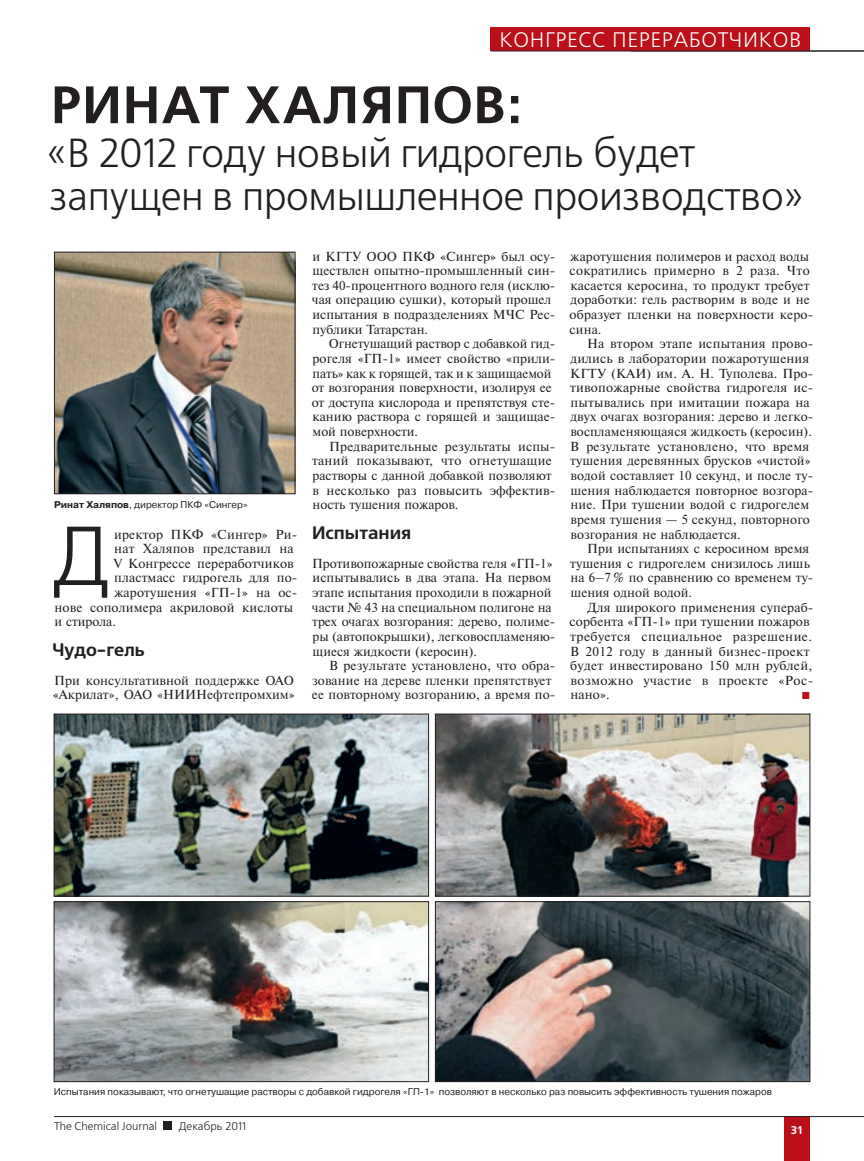
<style>
.page{position:relative;width:864px;height:1161px;background:#fff}
.page>*{position:absolute;margin:0;border:0;box-sizing:border-box;transform-origin:0 0}
.t1{font:83.4px "Free Set C";color:#231f20}
.t2{font:700 52.5px "Free Set C";letter-spacing:.025em;color:#231f20}
.t3{font:700 49.5px "Free Set C";color:#bb1018}
.t4{font:40.5px/43.5px "Free Set C";letter-spacing:-.01em;color:#231f20}
.t5{font:21px "Free Set C";letter-spacing:.03em;color:#fff}
.t6{font:700 18px "Free Set C";color:#231f20}
.t7{font:13.05px/14.7px "Newton C";letter-spacing:.01em;color:#231f20}
.t8{font:11.25px "Free Set C";color:#231f20}
.t9{font:700 11.25px "Free Set C";color:#fff}
.t10{font:9.75px "Pragmatica C";color:#231f20}
.s1{font-weight:700}
</style>
<div class="page">
<img style="left:56px;top:254px;width:237px;height:238px">
<div style="left:54px;top:252px;width:241px;height:242px;border:1px solid #231f20"></div>
<img style="left:56px;top:716px;width:371px;height:178px">
<div style="left:54px;top:714px;width:375px;height:182px;border:1px solid #231f20"></div>
<img style="left:56px;top:903px;width:371px;height:177px">
<div style="left:54px;top:901px;width:375px;height:181px;border:1px solid #231f20"></div>
<img style="left:437px;top:716px;width:371px;height:178px">
<div style="left:435px;top:714px;width:375px;height:182px;border:1px solid #231f20"></div>
<img style="left:437px;top:903px;width:371px;height:177px">
<div style="left:435px;top:901px;width:375px;height:181px;border:1px solid #231f20"></div>
<div style="left:783px;top:1116px;width:26px;height:45px;background:#bb1018"></div>
<hr style="left:54px;top:1116px;width:755px;height:1px;background:#231f20">
<hr style="left:809px;top:1116px;width:54px;height:1px;background:#231f20">
<div style="left:164px;top:1121px;width:8px;height:9px;background:#231f20"></div>
<div style="left:490px;top:27px;width:319px;height:24px;background:#bb1018"></div>
<hr style="left:490px;top:51px;width:319px;height:1px;background:#231f20">
<hr style="left:809px;top:51px;width:54px;height:1px;background:#231f20">
<h3 class="t5" style="left:499px;top:31px;width:303px">КОНГРЕСС ПЕРЕРАБОТЧИКОВ</h3>
<h3 class="t5" style="left:641px;top:31px;width:159px">МЕРОПРИЯТИЯ</h3>
<h2 class="t2" style="left:51px;top:84px;width:471px">РИНАТ ХАЛЯПОВ:</h2>
<h3 class="t4" style="left:47px;top:135px;width:758px">«В 2012 году новый гидрогель будет запущен в промышленное производство»</h3>
<p class="t10" style="left:54px;top:501px;width:195px"><span class="s1">Ринат Халяпов</span>, директор ПКФ «Сингер»</p>
<h1 class="t1" style="left:52px;top:523px;width:60px">Д</h1>
<p class="t7" style="left:114px;top:528px;width:185px">иректор ПКФ «Сингер» Ри-</p>
<p class="t7" style="left:114px;top:542px;width:181px">нат Халяпов представил на</p>
<p class="t7" style="left:113px;top:557px;width:182px">V Конгрессе переработчиков</p>
<p class="t7" style="left:114px;top:572px;width:185px">пластмасс гидрогель для по-</p>
<p class="t7" style="left:114px;top:586px;width:185px">жаротушения «ГП-1» на ос-</p>
<p class="t7" style="left:54px;top:601px;width:240px">нове сополимера акриловой кислоты</p>
<p class="t7" style="left:55px;top:615px;width:63px">и стирола.</p>
<h3 class="t6" style="left:53px;top:642px;width:94px">Чудо-гель</h3>
<p class="t7" style="left:53px;top:674px;width:243px">При консультативной поддержке ОАО «Акрилат», ОАО «НИИНефтепромхим»</p>
<p class="t7" style="left:312px;top:250px;width:245px">и КГТУ ООО ПКФ «Сингер» был осу&shy;ществлен опытно-промышленный син&shy;тез 40-процентного водного геля (исклю&shy;чая операцию сушки), который прошел испытания в подразделениях МЧС Рес&shy;публики Татарстан.</p>
<p class="t7" style="left:311px;top:338px;width:245px;text-indent:17px">Огнетушащий раствор с добавкой гид&shy;рогеля «ГП-1» имеет свойство «прили&shy;пать» как к горящей, так и к защищаемой от возгорания поверхности, изолируя ее от доступа кислорода и препятствуя сте&shy;канию раствора с горящей и защищае&shy;мой поверхности.</p>
<p class="t7" style="left:312px;top:440px;width:244px;text-indent:17px">Предварительные результаты испы&shy;таний показывают, что огнетушащие растворы с данной добавкой позволяют в несколько раз повысить эффектив&shy;ность тушения пожаров.</p>
<h3 class="t6" style="left:312px;top:525px;width:101px">Испытания</h3>
<p class="t7" style="left:312px;top:557px;width:245px">Противопожарные свойства геля «ГП-1» испытывались в два этапа. На первом этапе испытания проходили в пожарной части № 43 на специальном полигоне на трех очагах возгорания: дерево, полиме&shy;ры (автопокрышки), легковоспламеняю&shy;щиеся жидкости (керосин).</p>
<p class="t7" style="left:312px;top:659px;width:245px;text-indent:17px">В результате установлено, что обра&shy;зование на дереве пленки препятствует ее повторному возгоранию, а время по-</p>
<p class="t7" style="left:569px;top:250px;width:245px">жаротушения полимеров и расход воды сократились примерно в 2 раза. Что касается керосина, то продукт требует доработки: гель растворим в воде и не образует пленки на поверхности керо&shy;сина.</p>
<p class="t7" style="left:570px;top:338px;width:245px;text-indent:17px">На втором этапе испытания прово&shy;дились в лаборатории пожаротушения КГТУ (КАИ) им. А. Н. Туполева. Про&shy;тивопожарные свойства гидрогеля ис&shy;пытывались при имитации пожара на двух очагах возгорания: дерево и легко&shy;воспламеняющаяся жидкость (керосин).<br>В результате установлено, что время тушения деревянных брусков «чистой» водой составляет 10 секунд, и после ту&shy;шения наблюдается повторное возгора&shy;ние. При тушении водой с гидрогелем время тушения — 5 секунд, повторного возгорания не наблюдается.</p>
<p class="t7" style="left:570px;top:542px;width:244px;text-indent:17px">При испытаниях с керосином время тушения с гидрогелем снизилось лишь на 6–7 % по сравнению со временем ту&shy;шения одной водой.</p>
<p class="t7" style="left:569px;top:601px;width:245px;text-indent:18px">Для широкого применения супераб&shy;сорбента «ГП-1» при тушении пожаров требуется специальное разрешение.<br>В 2012 году в данный бизнес-проект будет инвестировано 150 млн рублей, возможно участие в проекте «Рос&shy;нано».</p>
<h3 class="t3" style="left:799px;top:662px;width:14px">.</h3>
<p class="t10" style="left:54px;top:1088px;width:719px">Испытания показывают, что огнетушащие растворы с добавкой гидрогеля «ГП-1» позволяют в несколько раз повысить эффективность тушения пожаров</p>
<p class="t8" style="left:54px;top:1121px;width:104px">The Chemical Journal</p>
<p class="t8" style="left:179px;top:1121px;width:69px">Декабрь 2011</p>
<p class="t9" style="left:790px;top:1125px;width:13px">31</p>
</div>
